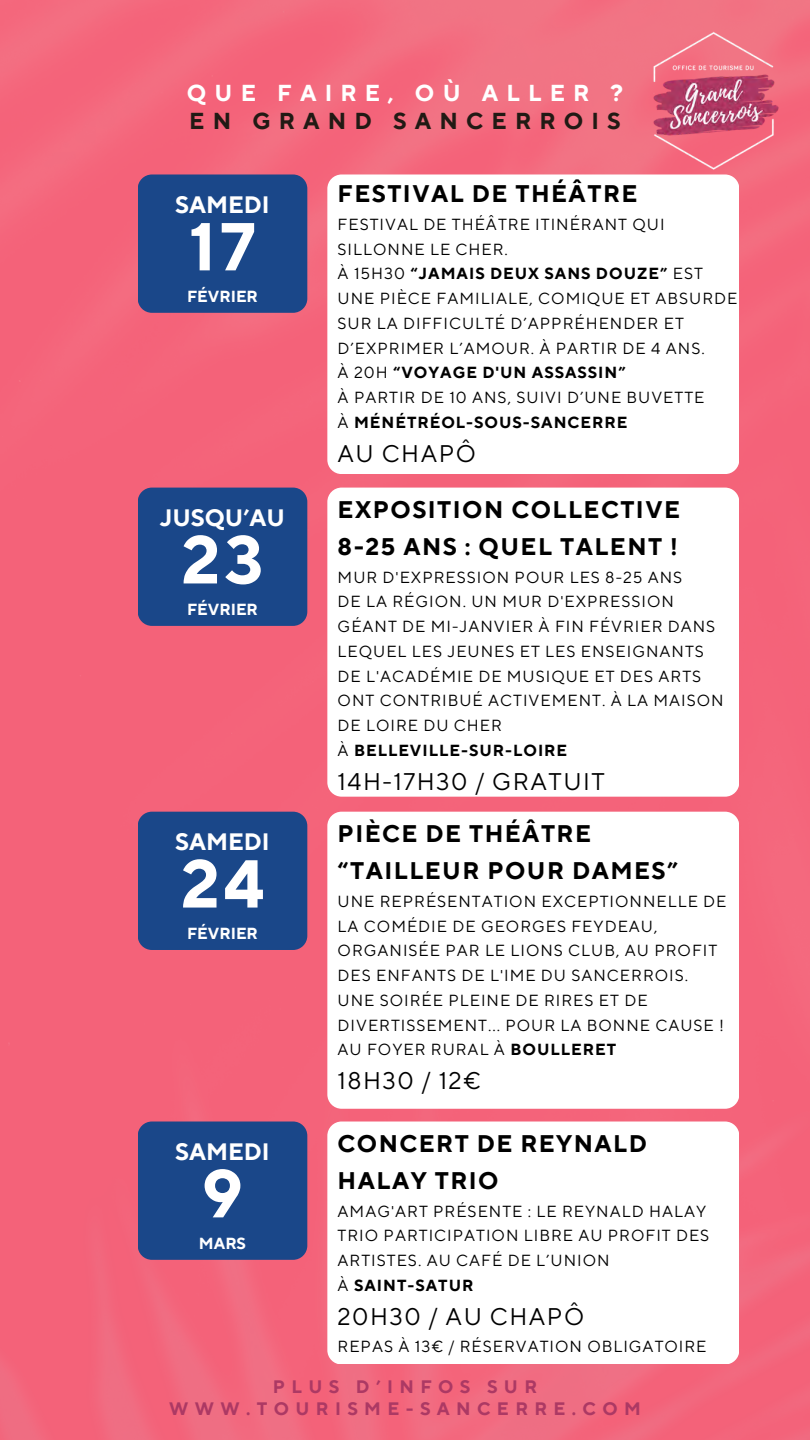
<style>
.page{position:relative;width:810px;height:1440px;background:#fff}
.page>*{position:absolute;margin:0;border:0;box-sizing:border-box;transform-origin:0 0}
.t1{font:700 67.6px "TT Norms Pro";color:#fff}
.t2{font:700 24px/36.8px "TT Norms Pro";letter-spacing:.06em;color:#000}
.t3{font:24px "TT Norms Pro";letter-spacing:.06em;color:#000}
.t4{font:700 23.7px "TT Norms Pro";color:#fff}
.t5{font:700 23px/28.5px "TT Norms Pro";letter-spacing:.355em;color:#fff}
.t6{font:700 18px/22.5px "TT Norms Pro";letter-spacing:.355em;color:#ac3964;text-align:center}
.t7{font:16px/24.8px "TT Norms Pro";letter-spacing:.06em;color:#000}
.t8{font:700 16px "TT Norms Pro";letter-spacing:.06em;color:#000}
.t9{font:700 16px "TT Norms Pro";color:#fff}
.s1{color:#211a14}
.s2{font-weight:700}
.s3{font-weight:400}
</style>
<div class="page">
<img style="left:0;top:0;width:810px;height:1440px">
<div style="left:327px;top:174px;width:412px;height:300px;background:#fff;border-radius:14px"></div>
<div style="left:138px;top:174px;width:169px;height:139px;background:#1a4789;border-radius:14px"></div>
<img style="left:640px;top:27px;width:147px;height:148px">
<div style="left:327px;top:488px;width:412px;height:309px;background:#fff;border-radius:14px"></div>
<div style="left:138px;top:488px;width:169px;height:138px;background:#1a4789;border-radius:14px"></div>
<div style="left:327px;top:812px;width:412px;height:297px;background:#fff;border-radius:14px"></div>
<div style="left:138px;top:812px;width:169px;height:138px;background:#1a4789;border-radius:14px"></div>
<div style="left:327px;top:1122px;width:412px;height:242px;background:#fff;border-radius:14px"></div>
<div style="left:138px;top:1122px;width:169px;height:138px;background:#1a4789;border-radius:14px"></div>
<h1 class="t5" style="left:187px;top:79px;width:438px">QUE FAIRE, OÙ ALLER ?<br><span class="s1">EN GRAND SANCERROIS</span></h1>
<p class="t4" style="left:175px;top:190px;width:96px">SAMEDI</p>
<p class="t1" style="left:189px;top:206px;width:68px">17</p>
<h1 class="t9" style="left:187px;top:286px;width:72px">FÉVRIER</h1>
<p class="t4" style="left:160px;top:503px;width:126px">JUSQU’AU</p>
<h1 class="t1" style="left:182px;top:519px;width:83px">23</h1>
<p class="t9" style="left:187px;top:599px;width:72px">FÉVRIER</p>
<p class="t4" style="left:175px;top:828px;width:96px">SAMEDI</p>
<p class="t1" style="left:181px;top:843px;width:84px">24</p>
<p class="t9" style="left:187px;top:924px;width:72px">FÉVRIER</p>
<p class="t4" style="left:175px;top:1137px;width:96px">SAMEDI</p>
<p class="t1" style="left:202px;top:1153px;width:43px">9</p>
<h1 class="t9" style="left:199px;top:1233px;width:49px">MARS</h1>
<p class="t2" style="left:338px;top:176px;width:301px">FESTIVAL DE THÉÂTRE</p>
<h3 class="t7" style="left:338px;top:213px;width:328px">FESTIVAL DE THÉÂTRE ITINÉRANT QUI<br>SILLONNE LE CHER.</h3>
<p class="t7" style="left:338px;top:262px;width:401px">À 15H30 <span class="s2">“JAMAIS DEUX SANS DOUZE”</span> EST UNE PIÈCE FAMILIALE, COMIQUE ET ABSURDE SUR LA DIFFICULTÉ D’APPRÉHENDER ET D’EXPRIMER L’AMOUR. À PARTIR DE 4 ANS.</p>
<p class="t8" style="left:338px;top:363px;width:290px"><span class="s3">À 20H</span> “VOYAGE D'UN ASSASSIN”</p>
<p class="t7" style="left:338px;top:386px;width:368px">À PARTIR DE 10 ANS, SUIVI D’UNE BUVETTE</p>
<p class="t8" style="left:338px;top:413px;width:291px"><span class="s3">À</span> MÉNÉTRÉOL-SOUS-SANCERRE</p>
<p class="t3" style="left:338px;top:439px;width:140px">AU CHAPÔ</p>
<p class="t2" style="left:338px;top:492px;width:344px">EXPOSITION COLLECTIVE</p>
<p class="t2" style="left:338px;top:529px;width:342px">8-25 ANS : QUEL TALENT !</p>
<p class="t7" style="left:338px;top:565px;width:346px">MUR D'EXPRESSION POUR LES 8-25 ANS</p>
<p class="t7" style="left:338px;top:590px;width:388px">DE LA RÉGION. UN MUR D'EXPRESSION<br>GÉANT DE MI-JANVIER À FIN FÉVRIER DANS<br>LEQUEL LES JEUNES ET LES ENSEIGNANTS<br>DE L'ACADÉMIE DE MUSIQUE ET DES ARTS<br>ONT CONTRIBUÉ ACTIVEMENT. À LA MAISON<br>DE LOIRE DU CHER</p>
<p class="t8" style="left:338px;top:741px;width:231px"><span class="s3">À</span> BELLEVILLE-SUR-LOIRE</p>
<p class="t3" style="left:338px;top:767px;width:269px">14H-17H30 / GRATUIT</p>
<h3 class="t2" style="left:338px;top:816px;width:342px">PIÈCE DE THÉÂTRE “TAILLEUR POUR DAMES”</h3>
<p class="t7" style="left:338px;top:889px;width:390px">UNE REPRÉSENTATION EXCEPTIONNELLE DE LA COMÉDIE DE GEORGES FEYDEAU, ORGANISÉE PAR LE LIONS CLUB, AU PROFIT DES ENFANTS DE L'IME DU SANCERROIS.<br>UNE SOIRÉE PLEINE DE RIRES ET DE DIVERTISSEMENT... POUR LA BONNE CAUSE !</p>
<p class="t7" style="left:338px;top:1038px;width:280px">AU FOYER RURAL À <span class="s2">BOULLERET</span></p>
<p class="t3" style="left:338px;top:1066px;width:145px">18H30 / 12€</p>
<h1 class="t2" style="left:338px;top:1126px;width:311px">CONCERT DE REYNALD<br>HALAY TRIO</h1>
<p class="t7" style="left:338px;top:1199px;width:373px">AMAG'ART PRÉSENTE : LE REYNALD HALAY<br>TRIO PARTICIPATION LIBRE AU PROFIT DES<br>ARTISTES. AU CAFÉ DE L’UNION</p>
<h3 class="t8" style="left:338px;top:1276px;width:137px"><span class="s3">À</span> SAINT-SATUR</h3>
<p class="t3" style="left:338px;top:1302px;width:248px">20H30 / AU CHAPÔ</p>
<p class="t7" style="left:338px;top:1335px;width:370px">REPAS À 13€ / RÉSERVATION OBLIGATOIRE</p>
<p class="t6" style="left:169px;top:1376px;width:473px">PLUS D’INFOS SUR<br>WWW.TOURISME-SANCERRE.COM</p>
</div>
